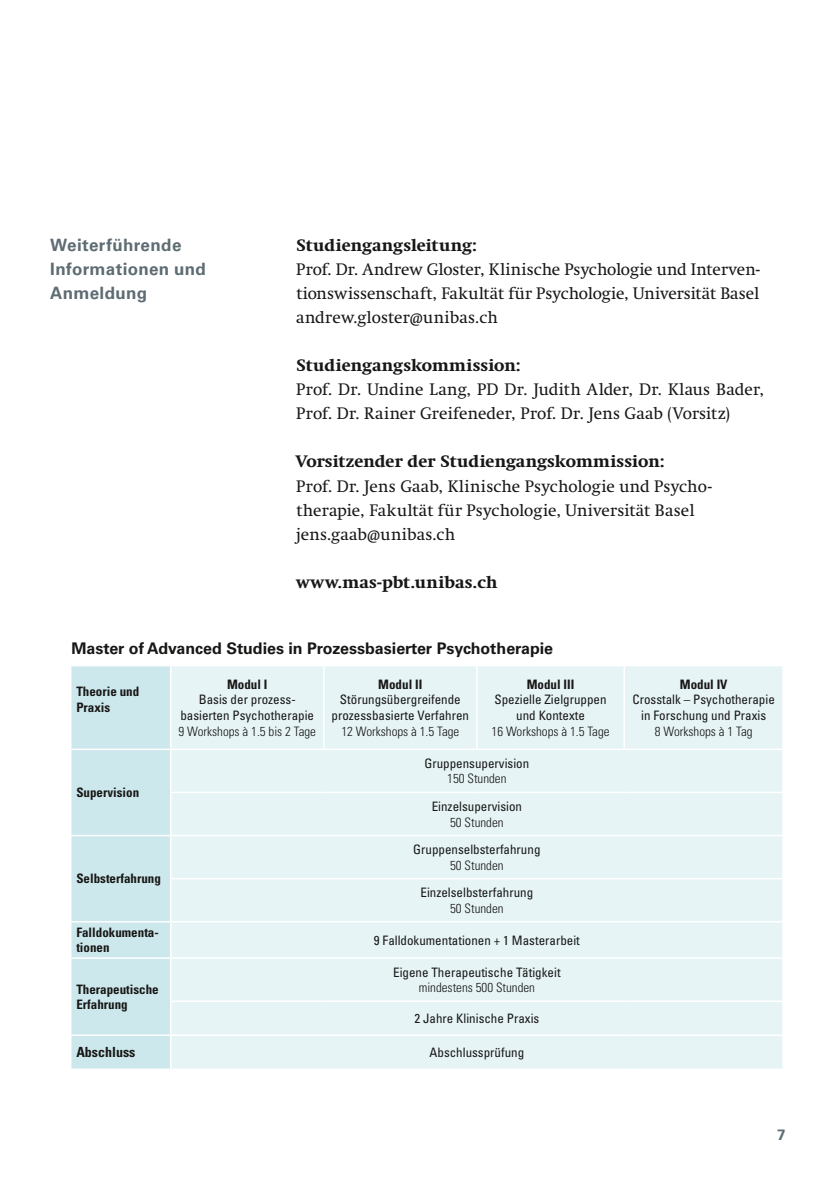
<style>
.page{position:relative;width:840px;height:1191px;background:#fff}
.page>*{position:absolute;margin:0;border:0;box-sizing:border-box;transform-origin:0 0}
.Body_1{font:17px/24px "Swift Neue LT Pro";letter-spacing:.01em;color:#181716}
.Body_1-2{font:700 17px "Swift Neue LT Pro";letter-spacing:.005em;color:#181716}
.t1{font:700 17px "Univers LT Std";letter-spacing:.02em;color:#5e6c73}
.Tabelle_Titel{font:700 16px "Univers LT Std";color:#181716}
.t2{font:700 15px "Univers LT Std";color:#5e6c73}
.Tabelle_links{font:700 condensed 14px "Univers LT Std";color:#181716}
.Absatzformat_Tabelle{font:condensed 13px/15.6px "Univers LT Std";color:#181716;text-align:center}
.Body_Titel_bold{font:condensed 13px "Univers LT Std";color:#181716}
.Absatzformat_Tabelle-2{font:300 condensed 13px "Univers LT Std";color:#181716}
.Tabelle_links-2{font:700 condensed 13px/15.6px "Univers LT Std";color:#181716}
.s1{font-weight:700}
</style>
<div class="page">
<svg style="left:71px;top:666px;width:99px;height:402px;background:#cee8ec"></svg>
<div style="left:171px;top:666px;width:610px;height:402px;background:#e6f4f6"></div>
<hr style="left:323px;top:666px;width:1px;height:82px;background:#fff">
<hr style="left:476px;top:666px;width:1px;height:82px;background:#fff">
<hr style="left:623px;top:666px;width:1px;height:82px;background:#fff">
<hr style="left:171px;top:748px;width:152px;height:2px;background:#fff">
<hr style="left:323px;top:748px;width:153px;height:2px;background:#fff">
<hr style="left:476px;top:748px;width:148px;height:2px;background:#fff">
<hr style="left:624px;top:748px;width:159px;height:2px;background:#fff">
<hr style="left:170px;top:791px;width:153px;height:2px;background:#fff">
<hr style="left:323px;top:791px;width:153px;height:2px;background:#fff">
<hr style="left:476px;top:791px;width:148px;height:2px;background:#fff">
<hr style="left:624px;top:791px;width:159px;height:2px;background:#fff">
<hr style="left:171px;top:835px;width:152px;height:1px;background:#fff">
<hr style="left:323px;top:835px;width:153px;height:1px;background:#fff">
<hr style="left:476px;top:835px;width:148px;height:1px;background:#fff">
<hr style="left:624px;top:835px;width:159px;height:1px;background:#fff">
<hr style="left:170px;top:878px;width:153px;height:1px;background:#fff">
<hr style="left:323px;top:878px;width:153px;height:1px;background:#fff">
<hr style="left:476px;top:878px;width:148px;height:1px;background:#fff">
<hr style="left:624px;top:878px;width:159px;height:1px;background:#fff">
<hr style="left:171px;top:921px;width:152px;height:1px;background:#fff">
<hr style="left:323px;top:921px;width:153px;height:1px;background:#fff">
<hr style="left:476px;top:921px;width:148px;height:1px;background:#fff">
<hr style="left:624px;top:921px;width:159px;height:1px;background:#fff">
<hr style="left:171px;top:957px;width:152px;height:2px;background:#fff">
<hr style="left:323px;top:957px;width:153px;height:2px;background:#fff">
<hr style="left:476px;top:957px;width:148px;height:2px;background:#fff">
<hr style="left:624px;top:957px;width:159px;height:2px;background:#fff">
<hr style="left:170px;top:1000px;width:153px;height:2px;background:#fff">
<hr style="left:323px;top:1000px;width:153px;height:2px;background:#fff">
<hr style="left:476px;top:1000px;width:148px;height:2px;background:#fff">
<hr style="left:624px;top:1000px;width:159px;height:2px;background:#fff">
<hr style="left:171px;top:1034px;width:152px;height:2px;background:#fff">
<hr style="left:323px;top:1034px;width:153px;height:2px;background:#fff">
<hr style="left:476px;top:1034px;width:148px;height:2px;background:#fff">
<hr style="left:624px;top:1034px;width:159px;height:2px;background:#fff">
<hr style="left:70px;top:748px;width:101px;height:2px;background:#fff">
<hr style="left:70px;top:835px;width:101px;height:1px;background:#fff">
<hr style="left:70px;top:921px;width:101px;height:1px;background:#fff">
<hr style="left:70px;top:957px;width:101px;height:2px;background:#fff">
<hr style="left:70px;top:1034px;width:101px;height:2px;background:#fff">
<p class="t1" style="left:50px;top:235px;width:133px">Weiterführende</p>
<p class="t1" style="left:50px;top:259px;width:157px">Informationen und</p>
<p class="t1" style="left:50px;top:283px;width:98px">Anmeldung</p>
<p class="Body_1-2" style="left:296px;top:236px;width:182px">Studiengangsleitung:</p>
<p class="Body_1" style="left:296px;top:257px;width:465px">Prof. Dr. Andrew Gloster, Klinische Psychologie und Interven&shy;tionswissenschaft, Fakultät für Psychologie, Universität Basel</p>
<p class="Body_1" style="left:296px;top:305px;width:203px">andrew.gloster@unibas.ch</p>
<p class="Body_1-2" style="left:296px;top:356px;width:226px">Studiengangskommission:</p>
<p class="Body_1" style="left:296px;top:377px;width:469px">Prof. Dr. Undine Lang, PD Dr. Judith Alder, Dr. Klaus Bader,<br>Prof. Dr. Rainer Greifeneder, Prof. Dr. Jens Gaab (Vorsitz)</p>
<p class="Body_1-2" style="left:295px;top:452px;width:370px">Vorsitzender der Studiengangskommission:</p>
<p class="Body_1" style="left:296px;top:473px;width:417px">Prof. Dr. Jens Gaab, Klinische Psychologie und Psycho&shy;therapie, Fakultät für Psychologie, Universität Basel</p>
<p class="Body_1" style="left:295px;top:521px;width:161px">jens.gaab@unibas.ch</p>
<p class="Body_1-2" style="left:296px;top:572px;width:203px">www.mas-pbt.unibas.ch</p>
<p class="Tabelle_Titel" style="left:71px;top:639px;width:483px">Master of Advanced Studies in Prozessbasierter Psychotherapie</p>
<p class="Tabelle_links-2" style="left:76px;top:684px;width:64px">Theorie und<br>Praxis</p>
<p class="Absatzformat_Tabelle" style="left:180px;top:676px;width:135px"><span class="s1">Modul I<br></span>Basis der prozess&shy;basierten Psychotherapie</p>
<p class="Absatzformat_Tabelle-2" style="left:178px;top:723px;width:139px">9 Workshops à 1.5 bis 2 Tage</p>
<p class="Absatzformat_Tabelle" style="left:331px;top:676px;width:139px"><span class="s1">Modul II<br></span>Störungsübergreifende prozessbasierte Verfahren</p>
<p class="Absatzformat_Tabelle-2" style="left:341px;top:723px;width:119px">12 Workshops à 1.5 Tage</p>
<p class="Absatzformat_Tabelle" style="left:494px;top:676px;width:113px"><span class="s1">Modul III<br></span>Spezielle Zielgruppen und Kontexte</p>
<p class="Absatzformat_Tabelle-2" style="left:491px;top:723px;width:119px">16 Workshops à 1.5 Tage</p>
<p class="Tabelle_links-2" style="left:76px;top:784px;width:64px">Supervision</p>
<p class="Tabelle_links-2" style="left:76px;top:871px;width:86px">Selbsterfahrung</p>
<p class="Body_Titel_bold" style="left:424px;top:755px;width:106px">Gruppensupervision</p>
<p class="Absatzformat_Tabelle-2" style="left:447px;top:771px;width:61px">150 Stunden</p>
<p class="Body_Titel_bold" style="left:431px;top:798px;width:92px">Einzelsupervision</p>
<p class="Absatzformat_Tabelle-2" style="left:450px;top:814px;width:55px">50 Stunden</p>
<p class="Body_Titel_bold" style="left:413px;top:841px;width:129px">Gruppenselbsterfahrung</p>
<p class="Absatzformat_Tabelle-2" style="left:450px;top:857px;width:55px">50 Stunden</p>
<p class="Body_Titel_bold" style="left:420px;top:884px;width:114px">Einzelselbsterfahrung</p>
<p class="Absatzformat_Tabelle-2" style="left:450px;top:900px;width:55px">50 Stunden</p>
<p class="Tabelle_links-2" style="left:76px;top:924px;width:84px">Falldokumenta&shy;tionen</p>
<p class="Body_Titel_bold" style="left:373px;top:931px;width:207px">9 Falldokumentationen + 1 Masterarbeit</p>
<p class="Tabelle_links-2" style="left:76px;top:981px;width:84px">Therapeutische</p>
<p class="Tabelle_links-2" style="left:76px;top:996px;width:53px">Erfahrung</p>
<p class="Body_Titel_bold" style="left:393px;top:963px;width:169px">Eigene Therapeutische Tätigkeit</p>
<p class="Absatzformat_Tabelle-2" style="left:418px;top:979px;width:118px">mindestens 500 Stunden</p>
<p class="Body_Titel_bold" style="left:414px;top:1010px;width:126px">2 Jahre Klinische Praxis</p>
<p class="Tabelle_links" style="left:76px;top:1043px;width:61px">Abschluss</p>
<p class="Body_Titel_bold" style="left:429px;top:1044px;width:96px">Abschlussprüfung</p>
<p class="Absatzformat_Tabelle" style="left:632px;top:676px;width:144px"><span class="s1">Modul IV<br></span>Crosstalk – Psychotherapie in Forschung und Praxis</p>
<p class="Absatzformat_Tabelle-2" style="left:654px;top:723px;width:99px">8 Workshops à 1 Tag</p>
<p class="t2" style="left:776px;top:1125px;width:10px">7</p>
</div>
